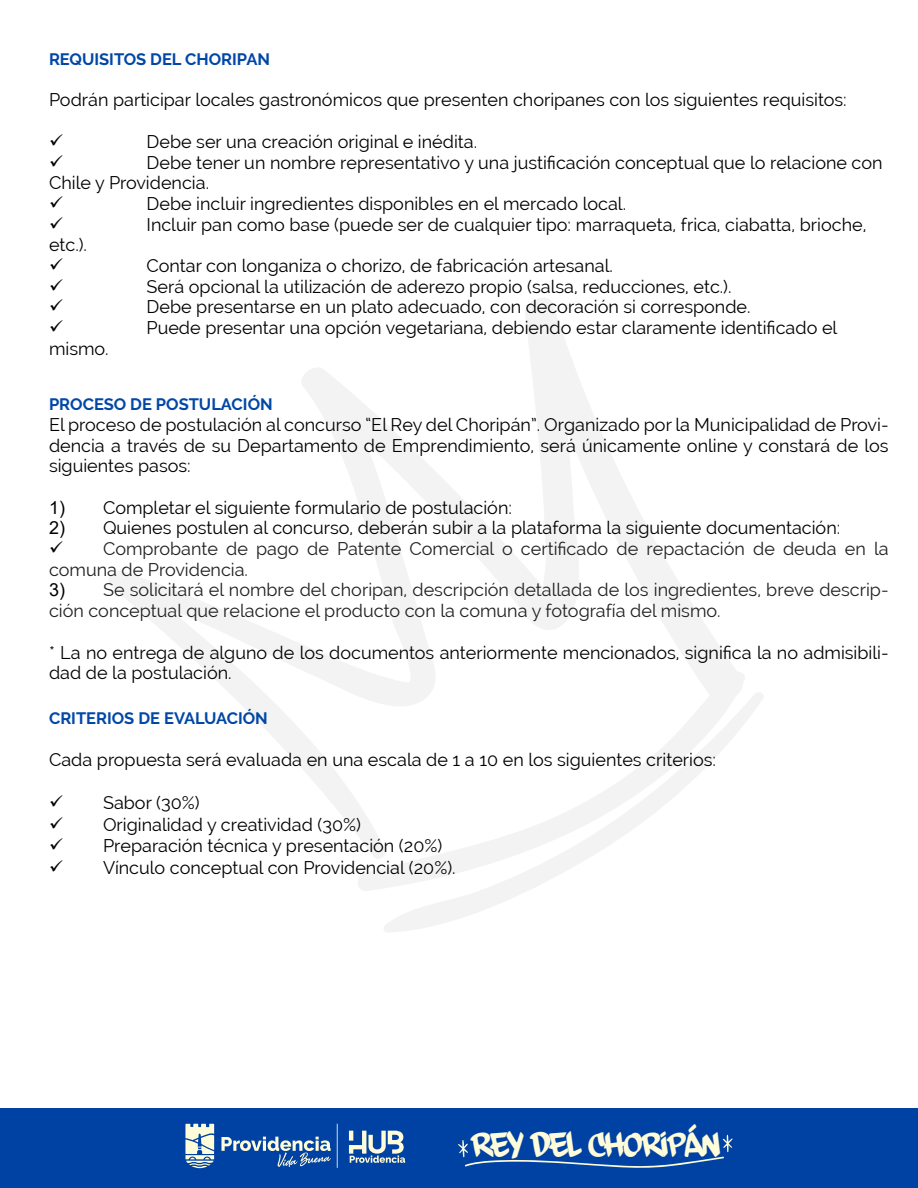
<style>
.page{position:relative;width:918px;height:1188px;background:#fff}
.page>*{position:absolute;margin:0;border:0;box-sizing:border-box;transform-origin:0 0}
.t1{font:39px "dfd Chasquilla";color:#fffcd9}
.t2{font:18px/20.7px "Raleway";color:#000}
.t3{font:18px/20.7px "Raleway";color:#212121}
.t4{font:700 16.5px "Raleway";color:#0047a6}
.s1{font-family:"Arial"}
.s2{color:#000}
.s3{font-family:"Arial";color:#000}
</style>
<div class="page">
<svg style="left:109px;top:298px;width:636px;height:593px"></svg>
<svg style="left:382px;top:689px;width:382px;height:243px"></svg>
<div style="left:0;top:1108px;width:918px;height:80px;background:#0042a3"></div>
<svg style="left:221px;top:1137px;width:110px;height:30px"></svg>
<svg style="left:185px;top:1124px;width:29px;height:44px"></svg>
<hr style="left:337px;top:1124px;width:1px;height:44px;background:#fffcd9">
<svg style="left:349px;top:1130px;width:56px;height:33px"></svg>
<svg style="left:458px;top:1135px;width:275px;height:33px"></svg>
<p class="t4" style="left:49px;top:50px;width:223px">REQUISITOS DEL CHORIPAN</p>
<p class="t2" style="left:49px;top:90px;width:799px">Podrán participar locales gastronómicos que presenten choripanes con los siguientes requisitos:</p>
<p class="t2" style="left:147px;top:131px;width:332px">Debe ser una creación original e inédita.</p>
<p class="t2" style="left:49px;top:152px;width:835px;text-indent:98px">Debe tener un nombre representativo y una justificación conceptual que lo relacione con<br>Chile y Providencia.</p>
<p class="t2" style="left:147px;top:193px;width:481px">Debe incluir ingredientes disponibles en el mercado local.</p>
<p class="t2" style="left:147px;top:214px;width:721px">Incluir pan como base (puede ser de cualquier tipo: marraqueta, frica, ciabatta, brioche,</p>
<p class="t2" style="left:49px;top:235px;width:39px">etc.).</p>
<p class="t2" style="left:147px;top:255px;width:468px">Contar con longaniza o chorizo, de fabricación artesanal.</p>
<p class="t2" style="left:147px;top:276px;width:587px">Será opcional la utilización de aderezo propio (salsa, reducciones, etc.).</p>
<p class="t2" style="left:147px;top:297px;width:606px">Debe presentarse en un plato adecuado, con decoración si corresponde.</p>
<p class="t2" style="left:147px;top:317px;width:692px">Puede presentar una opción vegetariana, debiendo estar claramente identificado el</p>
<p class="t2" style="left:49px;top:338px;width:61px">mismo.</p>
<p class="t4" style="left:49px;top:395px;width:225px">PROCESO DE POSTULACIÓN</p>
<p class="t2" style="left:49px;top:414px;width:841px;text-align:justify">El proceso de postulación al concurso “El Rey del Choripán”. Organizado por la Municipalidad de Provi&shy;dencia a través de su Departamento de Emprendimiento, será únicamente online y constará de los siguientes pasos:</p>
<p class="t2" style="left:49px;top:497px;width:464px"><span class="s1">1)</span> Completar el siguiente formulario de postulación:</p>
<p class="t2" style="left:49px;top:518px;width:793px"><span class="s1">2)</span> Quienes postulen al concurso, deberán subir a la plataforma la siguiente documentación:</p>
<p class="t3" style="left:49px;top:538px;width:841px"><span class="s2">✓</span> Comprobante de pago de Patente Comercial o certificado de repactación de deuda en la comuna de Providencia.</p>
<p class="t3" style="left:49px;top:580px;width:841px"><span class="s3">3)</span> Se solicitará el nombre del choripan, descripción detallada de los ingredientes, breve descrip&shy;ción conceptual que relacione el producto con la comuna y fotografía del mismo.</p>
<p class="t2" style="left:49px;top:642px;width:841px">* La no entrega de alguno de los documentos anteriormente mencionados, significa la no admisibili&shy;dad de la postulación.</p>
<p class="t4" style="left:49px;top:708px;width:220px">CRITERIOS DE EVALUACIÓN</p>
<p class="t2" style="left:49px;top:749px;width:669px">Cada propuesta será evaluada en una escala de 1 a 10 en los siguientes criterios:</p>
<p class="t2" style="left:49px;top:792px;width:152px">✓ Sabor (30%)</p>
<p class="t2" style="left:49px;top:814px;width:313px">✓ Originalidad y creatividad (30%)</p>
<p class="t2" style="left:49px;top:835px;width:395px">✓ Preparación técnica y presentación (20%)</p>
<p class="t2" style="left:49px;top:857px;width:408px">✓ Vínculo conceptual con Providencial (20%).</p>
<h1 class="t1" style="left:472px;top:1124px;width:249px">REY DEL CHORIPÁN</h1>
</div>
